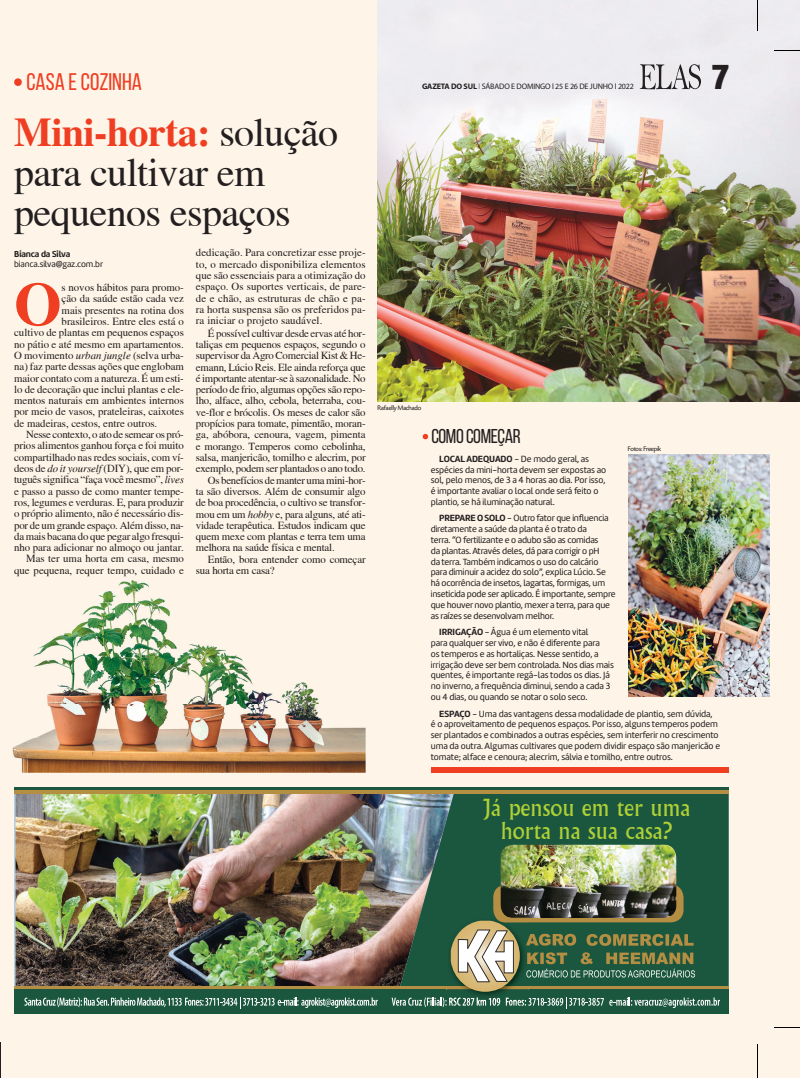
<style>
.page{position:relative;width:800px;height:1078px;background:#fff}
.page>*{position:absolute;margin:0;border:0;box-sizing:border-box;transform-origin:0 0}
.t1{font:700 60.9px "Tribune";color:#ef3e22}
.t2{font:40px/40px "Tribune";letter-spacing:-.015em;color:#231f20}
.t3{font:900 36px "Amelia";color:#231f20}
.t4{font:24px "Bebas Neue";color:#ef3e22}
.t5{font:23px/23px "Albertus";color:#aed036;text-align:center;scale:.96 1}
.t6{font:20px "Bebas Neue";letter-spacing:-.02em;color:#231f20}
.t7{font:10.8px/11.3px "Tribune";letter-spacing:-.01em;color:#231f20;text-align:justify}
.t8{font:10.8px "Tribune";color:#221c19}
.t9{font:9.3px/10.8px "Amelia";letter-spacing:-.01em;color:#231f20}
.t10{font:9px/10px "Amelia";letter-spacing:-.01em;color:#231f20}
.t11{font:8px "Myriad";letter-spacing:-.02em;color:#231f20}
.t12{font:7px "Today SHOP";letter-spacing:-.01em;color:#231f20}
.s1{font-weight:700;color:#ef3e22}
.s2{font-style:italic}
.s3{font-weight:700}
.s4{color:#808285}
</style>
<div class="page">
<div style="left:0;top:0;width:799px;height:1077px;background:#fef5e8"></div>
<img style="left:377px;top:0;width:422px;height:401px">
<svg style="left:639px;top:64px;width:61px;height:25px;background:#b9b6b9"></svg>
<div style="left:431px;top:767px;width:298px;height:5px;background:#ef3e22"></div>
<svg style="left:422px;top:434px;width:6px;height:5px"></svg>
<hr style="left:757px;top:1044px;width:1px;height:33px;background:#000">
<hr style="left:757px;top:0;width:1px;height:31px;background:#000">
<svg style="left:774px;top:1027px;width:25px;height:1px"></svg>
<svg style="left:774px;top:50px;width:25px;height:1px"></svg>
<hr style="left:0;top:1042px;width:1px;height:35px;background:#231f20">
<div style="left:14px;top:78px;width:8px;height:8px;background:#ef3e22;border-radius:50%"></div>
<img style="left:628px;top:455px;width:141px;height:241px">
<img style="left:12px;top:580px;width:353px;height:192px">
<img style="left:16px;top:793px;width:376px;height:192px">
<svg style="left:392px;top:793px;width:336px;height:192px;background:#326350"></svg>
<svg style="left:493px;top:884px;width:190px;height:38px"></svg>
<svg style="left:14px;top:985px;width:715px;height:3px;background:#8d7a42"></svg>
<div style="left:14px;top:988px;width:715px;height:25px;background:#1b563f"></div>
<hr style="left:14px;top:787px;width:715px;height:3px;background:#1b563f">
<svg style="left:24px;top:997px;width:353px;height:11px"></svg>
<svg style="left:609px;top:997px;width:110px;height:10px"></svg>
<hr style="left:14px;top:790px;width:715px;height:3px;background:#b48e43">
<img style="left:500px;top:844px;width:176px;height:73px;border-radius:13px">
<img style="left:447px;top:917px;width:81px;height:79px">
<img style="left:495px;top:917px;width:33px;height:5px">
<svg style="left:391px;top:997px;width:212px;height:11px"></svg>
<svg style="left:509px;top:917px;width:19px;height:1px"></svg>
<img style="left:450px;top:920px;width:69px;height:71px">
<svg style="left:457px;top:929px;width:56px;height:53px;background:#d5cdbb"></svg>
<svg style="left:526px;top:933px;width:50px;height:12px"></svg>
<svg style="left:586px;top:933px;width:107px;height:12px"></svg>
<svg style="left:526px;top:952px;width:169px;height:25px;background:#52714f"></svg>
<p class="t4" style="left:26px;top:67px;width:117px">CASA E COZINHA</p>
<p class="t2" style="left:14px;top:111px;width:325px"><span class="s1">Mini-horta:</span> solução para cultivar em pequenos espaços</p>
<p class="t7" style="left:196px;top:247px;width:171px">dedicação. Para concretizar esse proje&shy;to, o mercado disponibiliza elementos que são essenciais para a otimização do espaço. Os suportes verticais, de pare&shy;de e chão, as estruturas de chão e pa&shy;ra horta suspensa são os preferidos pa&shy;ra iniciar o projeto saudável.</p>
<p class="t7" style="left:208px;top:327px;width:159px">É possível cultivar desde ervas até hor-</p>
<p class="t7" style="left:196px;top:338px;width:171px">taliças em pequenos espaços, segundo o</p>
<p class="t7" style="left:196px;top:349px;width:171px">supervisor da Agro Comercial Kist &amp; He-</p>
<p class="t7" style="left:196px;top:361px;width:171px">emann, Lúcio Reis. Ele ainda reforça que</p>
<p class="t7" style="left:196px;top:372px;width:171px">é importante atentar-se à sazonalidade. No</p>
<p class="t7" style="left:196px;top:383px;width:171px">período de frio, algumas opções são repo-</p>
<p class="t7" style="left:196px;top:395px;width:171px">lho, alface, alho, cebola, beterraba, cou-</p>
<p class="t7" style="left:196px;top:406px;width:171px">ve-flor e brócolis. Os meses de calor são</p>
<p class="t7" style="left:196px;top:417px;width:171px">propícios para tomate, pimentão, moran-</p>
<p class="t7" style="left:196px;top:429px;width:171px">ga, abóbora, cenoura, vagem, pimenta</p>
<p class="t7" style="left:196px;top:440px;width:171px">e morango. Temperos como cebolinha,</p>
<p class="t7" style="left:196px;top:451px;width:171px">salsa, manjericão, tomilho e alecrim, por</p>
<p class="t7" style="left:196px;top:462px;width:171px">exemplo, podem ser plantados o ano todo.</p>
<p class="t7" style="left:208px;top:474px;width:159px">Os benefícios de manter uma mini-hor-</p>
<p class="t7" style="left:196px;top:485px;width:171px">ta são diversos. Além de consumir algo</p>
<p class="t7" style="left:196px;top:496px;width:171px">de boa procedência, o cultivo se transfor-</p>
<p class="t7" style="left:196px;top:508px;width:171px">mou em um <span class="s2">hobby</span> e, para alguns, até ati-</p>
<p class="t7" style="left:196px;top:519px;width:171px">vidade terapêutica. Estudos indicam que</p>
<p class="t7" style="left:196px;top:530px;width:171px">quem mexe com plantas e terra tem uma</p>
<p class="t7" style="left:196px;top:542px;width:140px">melhora na saúde física e mental.</p>
<p class="t7" style="left:208px;top:553px;width:159px">Então, bora entender como começar</p>
<p class="t8" style="left:14px;top:563px;width:262px">que pequena, requer tempo, cuidado e sua horta em casa?</p>
<p class="t10" style="left:14px;top:249px;width:90px"><span class="s3">Bianca da Silva </span>bianca.silva@gaz.com.br</p>
<p class="t1" style="left:14px;top:267px;width:49px">O</p>
<p class="t7" style="left:62px;top:281px;width:124px">s novos hábitos para promo-</p>
<p class="t7" style="left:62px;top:293px;width:124px">ção da saúde estão cada vez</p>
<p class="t7" style="left:62px;top:304px;width:124px">mais presentes na rotina dos</p>
<p class="t7" style="left:62px;top:315px;width:124px">brasileiros. Entre eles está o</p>
<p class="t7" style="left:14px;top:327px;width:171px">cultivo de plantas em pequenos espaços</p>
<p class="t7" style="left:14px;top:338px;width:171px">no pátio e até mesmo em apartamentos.</p>
<p class="t7" style="left:14px;top:349px;width:171px">O movimento <span class="s2">urban jungle</span> (selva urba-</p>
<p class="t7" style="left:14px;top:360px;width:171px">na) faz parte dessas ações que englobam</p>
<p class="t7" style="left:14px;top:372px;width:171px">maior contato com a natureza. É um esti-</p>
<p class="t7" style="left:14px;top:383px;width:171px">lo de decoração que inclui plantas e ele-</p>
<p class="t7" style="left:14px;top:394px;width:171px">mentos naturais em ambientes internos</p>
<p class="t7" style="left:14px;top:406px;width:171px">por meio de vasos, prateleiras, caixotes</p>
<p class="t7" style="left:14px;top:417px;width:145px">de madeiras, cestos, entre outros.</p>
<p class="t7" style="left:26px;top:428px;width:159px">Nesse contexto, o ato de semear os pró-</p>
<p class="t7" style="left:14px;top:440px;width:171px">prios alimentos ganhou força e foi muito</p>
<p class="t7" style="left:14px;top:451px;width:171px">compartilhado nas redes sociais, com ví-</p>
<p class="t7" style="left:14px;top:462px;width:171px">deos de <span class="s2">do it yourself</span> (DIY), que em por-</p>
<p class="t7" style="left:14px;top:473px;width:171px">tuguês significa “faça você mesmo”, <span class="s2">lives</span></p>
<p class="t7" style="left:14px;top:485px;width:171px">e passo a passo de como manter tempe-</p>
<p class="t7" style="left:14px;top:496px;width:171px">ros, legumes e verduras. E, para produzir</p>
<p class="t7" style="left:14px;top:507px;width:171px">o próprio alimento, não é necessário dis-</p>
<p class="t7" style="left:14px;top:519px;width:171px">por de um grande espaço. Além disso, na-</p>
<p class="t7" style="left:14px;top:530px;width:171px">da mais bacana do que pegar algo fresqui-</p>
<p class="t7" style="left:14px;top:541px;width:171px">nho para adicionar no almoço ou jantar.</p>
<p class="t7" style="left:26px;top:553px;width:159px">Mas ter uma horta em casa, mesmo</p>
<p class="t11" style="left:422px;top:83px;width:213px"><span class="s3">GAZETA DO SUL</span> <span class="s4">l</span> SÁBADO E DOMINGO l 25 E 26 DE JUNHO l 2022</p>
<p class="t3" style="left:711px;top:64px;width:19px">7</p>
<p class="t12" style="left:377px;top:405px;width:45px">Rafaelly Machado</p>
<p class="t6" style="left:431px;top:424px;width:91px">COMO COMEÇAR</p>
<p class="t12" style="left:627px;top:446px;width:35px">Fotos: Freepik</p>
<p class="t9" style="left:430px;top:454px;width:177px;text-indent:9px"><span class="s3">LOCAL ADEQUADO</span> - De modo geral, as espécies da mini-horta devem ser expostas ao sol, pelo menos, de 3 a 4 horas ao dia. Por isso, é importante avaliar o local onde será feito o plantio, se há iluminação natural.</p>
<p class="t9" style="left:430px;top:513px;width:186px;text-indent:9px"><span class="s3">PREPARE O SOLO</span> - Outro fator que influencia diretamente a saúde da planta é o trato da<br>terra. “O fertilizante e o adubo são as comidas<br>da plantas. Através deles, dá para corrigir o pH<br>da terra. Também indicamos o uso do calcário para diminuir a acidez do solo”, explica Lúcio. Se há ocorrência de insetos, lagartas, formigas, um inseticida pode ser aplicado. É importante, sempre que houver novo plantio, mexer a terra, para que as raízes se desenvolvam melhor.</p>
<p class="t9" style="left:430px;top:627px;width:184px;text-indent:9px"><span class="s3">IRRIGAÇÃO</span> - Água é um elemento vital<br>para qualquer ser vivo, e não é diferente para<br>os temperos e as hortaliças. Nesse sentido, a irrigação deve ser bem controlada. Nos dias mais quentes, é importante regá-las todos os dias. Já no inverno, a frequência diminui, sendo a cada 3 ou 4 dias, ou quando se notar o solo seco.</p>
<p class="t9" style="left:430px;top:708px;width:291px;text-indent:9px"><span class="s3">ESPAÇO</span> - Uma das vantagens dessa modalidade de plantio, sem dúvida,<br>é o aproveitamento de pequenos espaços. Por isso, alguns temperos podem ser plantados e combinados a outras espécies, sem interferir no crescimento uma da outra. Algumas cultivares que podem dividir espaço são manjericão e tomate; alface e cenoura; alecrim, sálvia e tomilho, entre outros.</p>
<p class="t5" style="left:482px;top:797px;width:218px">Já pensou em ter uma horta na sua casa?</p>
</div>
